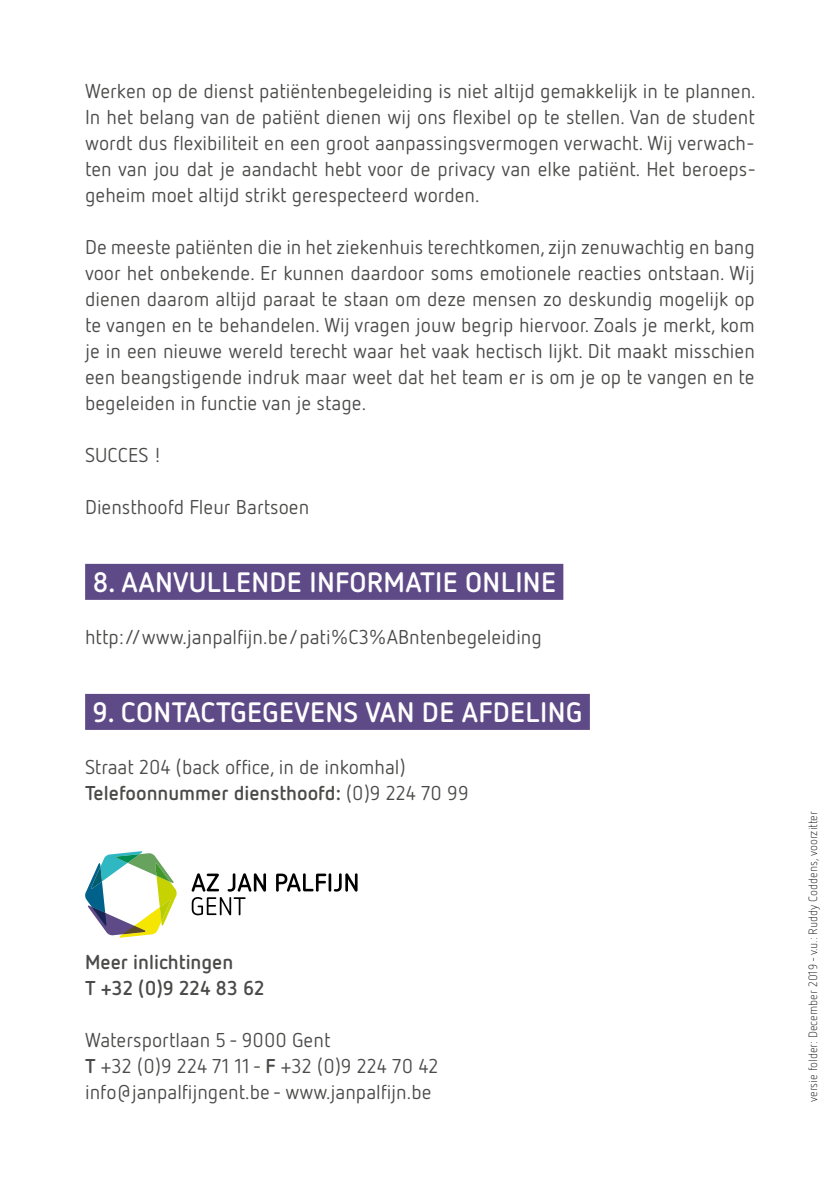
<style>
.page{position:relative;width:840px;height:1191px;background:#fff}
.page>*{position:absolute;margin:0;border:0;box-sizing:border-box;transform-origin:0 0}
.t1{font:700 28px "Netto OT";letter-spacing:.01em;color:#fff}
.t2{font:20px/26px "Netto OT";color:#4a4a49;text-align:justify}
.t3{font:700 20px/26px "Netto OT";color:#4a4a49}
.t4{font:300 12px "Netto OT";color:#000}
.s1{font-weight:700}
</style>
<div class="page">
<div style="left:85px;top:564px;width:478px;height:36px;background:#5f4a88"></div>
<div style="left:85px;top:694px;width:504px;height:36px;background:#5f4a88"></div>
<svg style="left:85px;top:851px;width:92px;height:86px"></svg>
<svg style="left:191px;top:873px;width:28px;height:18px"></svg>
<svg style="left:227px;top:873px;width:39px;height:18px"></svg>
<svg style="left:276px;top:873px;width:50px;height:18px"></svg>
<hr style="left:328px;top:873px;width:3px;height:18px;background:#000">
<svg style="left:333px;top:873px;width:24px;height:18px"></svg>
<svg style="left:192px;top:897px;width:53px;height:18px"></svg>
<p class="t2" style="left:85px;top:78px;width:672px">Werken op de dienst patiëntenbegeleiding is niet altijd gemakkelijk in te plannen.<br>In het belang van de patiënt dienen wij ons flexibel op te stellen. Van de student wordt dus flexibiliteit en een groot aanpassingsvermogen verwacht. Wij verwach&shy;ten van jou dat je aandacht hebt voor de privacy van elke patiënt. Het beroeps&shy;geheim moet altijd strikt gerespecteerd worden.</p>
<p class="t2" style="left:85px;top:234px;width:671px">De meeste patiënten die in het ziekenhuis terechtkomen, zijn zenuwachtig en bang voor het onbekende. Er kunnen daardoor soms emotionele reacties ontstaan. Wij dienen daarom altijd paraat te staan om deze mensen zo deskundig mogelijk op te vangen en te behandelen. Wij vragen jouw begrip hiervoor. Zoals je merkt, kom je in een nieuwe wereld terecht waar het vaak hectisch lijkt. Dit maakt misschien een beangstigende indruk maar weet dat het team er is om je op te vangen en te begeleiden in functie van je stage.</p>
<p class="t2" style="left:85px;top:442px;width:78px">SUCCES !</p>
<p class="t2" style="left:85px;top:494px;width:225px">Diensthoofd Fleur Bartsoen</p>
<h1 class="t1" style="left:92px;top:565px;width:465px">8. AANVULLENDE INFORMATIE ONLINE</h1>
<p class="t2" style="left:85px;top:624px;width:458px">http://www.janpalfijn.be/pati%C3%ABntenbegeleiding</p>
<h1 class="t1" style="left:92px;top:695px;width:491px">9. CONTACTGEGEVENS VAN DE AFDELING</h1>
<p class="t2" style="left:85px;top:754px;width:385px">Straat 204 (back office, in de inkomhal)<br><span class="s1">Telefoonnummer diensthoofd:</span> (0)9 224 70 99</p>
<p class="t3" style="left:85px;top:948px;width:181px">Meer inlichtingen<br>T +32 (0)9 224 83 62</p>
<p class="t2" style="left:85px;top:1027px;width:354px;text-align:left">Watersportlaan 5 - 9000 Gent<br><span class="s1">T</span> +32 (0)9 224 71 11 - <span class="s1">F</span> +32 (0)9 224 70 42 info@janpalfijngent.be - www.janpalfijn.be</p>
<p class="t4" style="left:805px;top:1102px;width:293px;rotate:-90deg">versie folder: December 2019 - v.u.: Ruddy Coddens, voorzitter</p>
</div>
